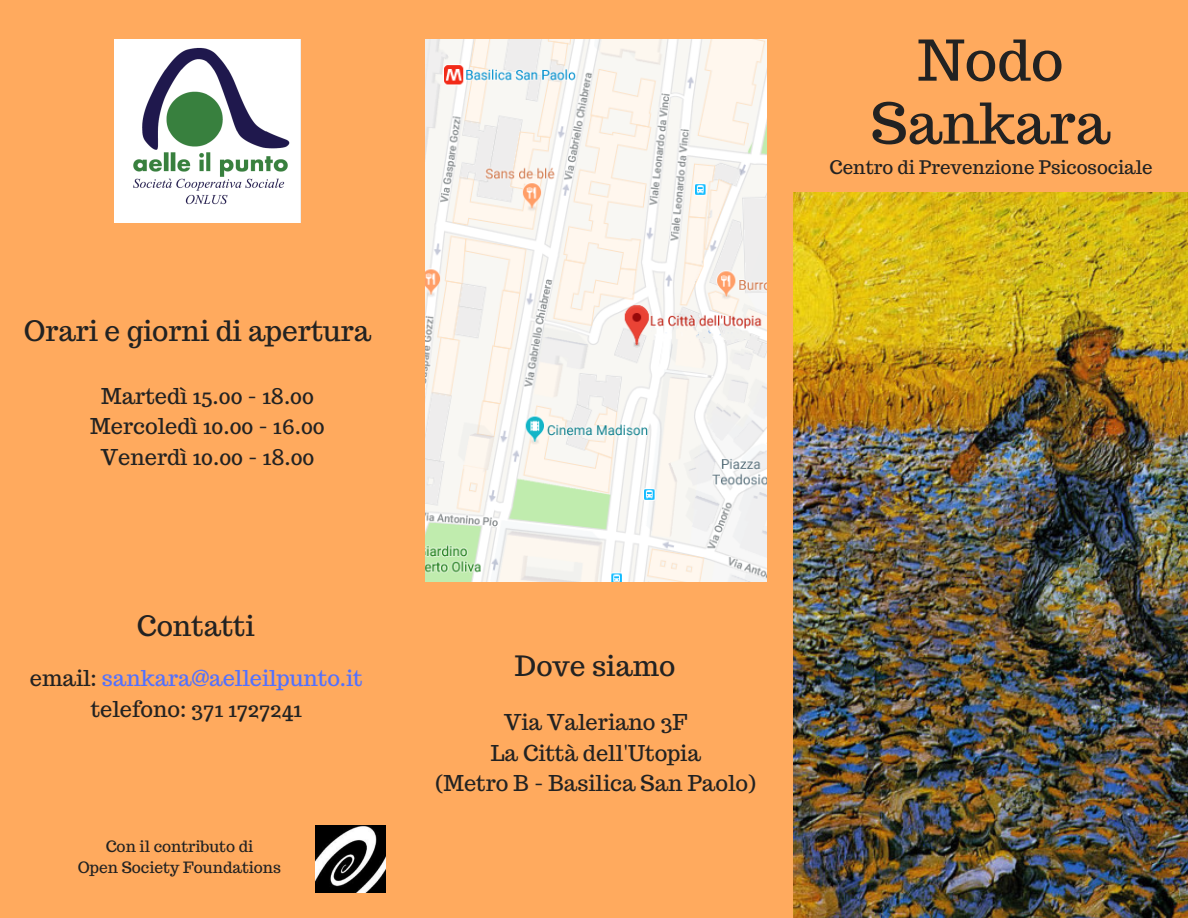
<style>
.page{position:relative;width:1188px;height:918px;background:#ffaa5e}
.page>*{position:absolute;margin:0;border:0;box-sizing:border-box;transform-origin:0 0}
.t1{font:55.95px/63px "Trocchi";color:#222;text-align:center}
.t2{font:28.05px "Trocchi";color:#222}
.t3{font:21.75px/30.3px "Trocchi";color:#222;text-align:center}
.t4{font:18.75px "Trocchi";color:#222}
.t5{font:15.6px/21.3px "Trocchi";color:#222;text-align:center}
.s1{color:#5271ff}
</style>
<div class="page">
<img style="left:793px;top:192px;width:395px;height:726px">
<img style="left:315px;top:826px;width:71px;height:66px">
<img style="left:425px;top:39px;width:341px;height:543px">
<img style="left:115px;top:39px;width:185px;height:184px">
<p class="t2" style="left:24px;top:312px;width:349px">Orari e giorni di apertura</p>
<p class="t3" style="left:90px;top:381px;width:236px">Martedì 15.00 - 18.00<br>Mercoledì 10.00 - 16.00<br>Venerdì 10.00 - 18.00</p>
<p class="t2" style="left:137px;top:607px;width:119px">Contatti</p>
<p class="t3" style="left:30px;top:663px;width:334px">email: <span class="s1">sankara@aelleilpunto.it </span>telefono: 371 1727241</p>
<p class="t5" style="left:78px;top:835px;width:205px">Con il contributo di<br>Open Society Foundations</p>
<p class="t2" style="left:515px;top:648px;width:162px">Dove siamo</p>
<p class="t3" style="left:436px;top:707px;width:322px">Via Valeriano 3F<br>La Città dell'Utopia<br>(Metro B - Basilica San Paolo)</p>
<h1 class="t1" style="left:871px;top:29px;width:241px">Nodo<br>Sankara</h1>
<p class="t4" style="left:830px;top:155px;width:324px">Centro di Prevenzione Psicosociale</p>
</div>
